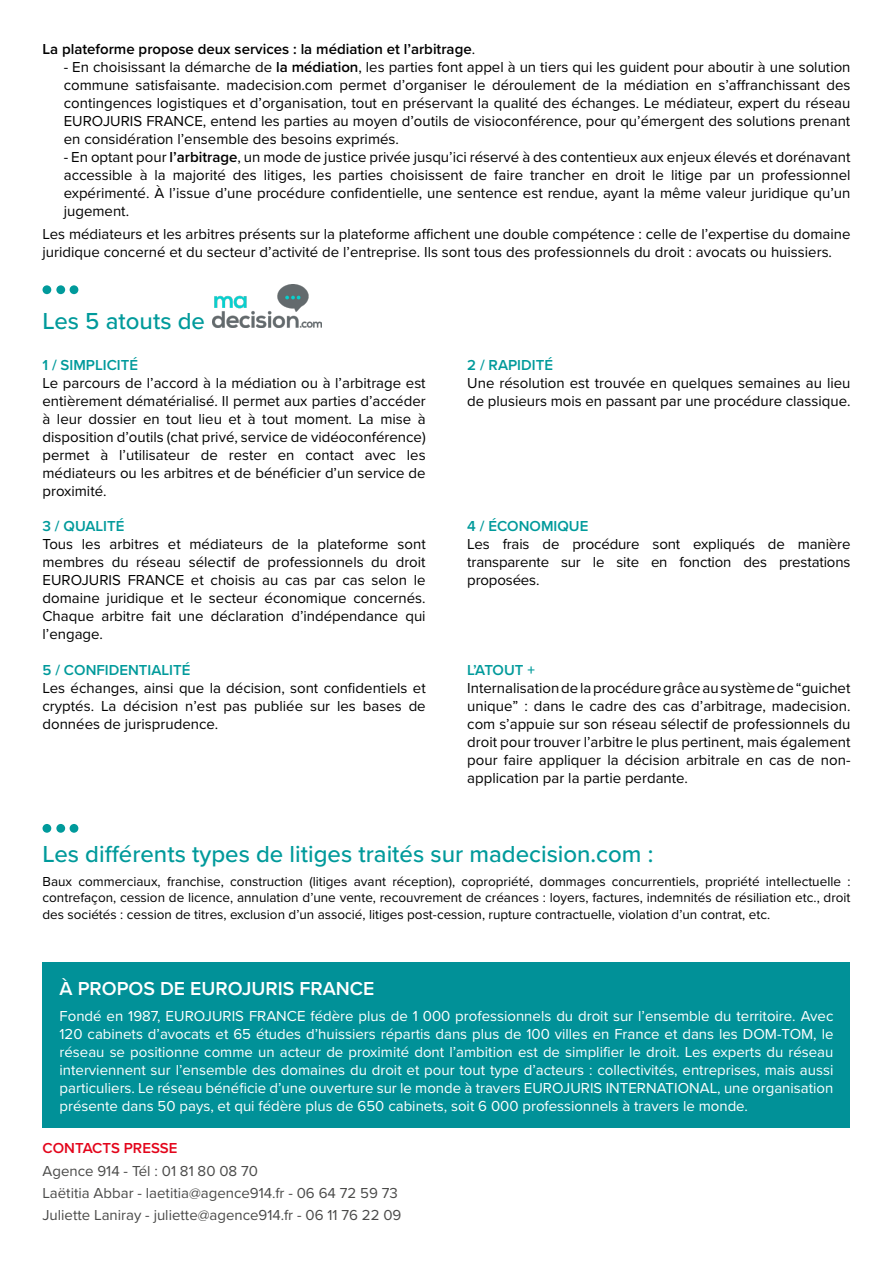
<style>
.page{position:relative;width:893px;height:1263px;background:#fff}
.page>*{position:absolute;margin:0;border:0;box-sizing:border-box;transform-origin:0 0}
.t1{font:500 24px "Proxima Nova";color:#009a9b}
.t2{font:600 19.5px "Proxima Nova";color:#fff}
.t3{font:15px/18px "Proxima Nova";color:#000;text-align:justify}
.t4{font:15px/18px "Proxima Nova";color:#fff;text-align:justify}
.t5{font:15px/22.2px "Proxima Nova";color:#4a4a49}
.t6{font:600 15px "Proxima Nova";color:#009a9b}
.t7{font:600 15px "Proxima Nova";color:#000}
.t8{font:600 15px "Proxima Nova";color:#e3051b}
.t9{font:13.5px/16.2px "Proxima Nova";color:#000;text-align:justify}
.s1{font-weight:400}
.s2{font-weight:600}
</style>
<div class="page">
<div style="left:43px;top:824px;width:8px;height:9px;background:#009a9b;border-radius:50%"></div>
<div style="left:56px;top:824px;width:9px;height:9px;background:#009a9b;border-radius:50%"></div>
<div style="left:70px;top:824px;width:8px;height:9px;background:#009a9b;border-radius:50%"></div>
<div style="left:43px;top:962px;width:807px;height:166px;background:#019198"></div>
<img style="left:212px;top:284px;width:109px;height:44px">
<div style="left:43px;top:285px;width:8px;height:9px;background:#009a9b;border-radius:50%"></div>
<div style="left:56px;top:285px;width:9px;height:9px;background:#009a9b;border-radius:50%"></div>
<div style="left:70px;top:285px;width:8px;height:9px;background:#009a9b;border-radius:50%"></div>
<p class="t7" style="left:43px;top:38px;width:434px">La plateforme propose deux services : la médiation et l’arbitrage<span class="s1">.</span></p>
<p class="t3" style="left:64px;top:58px;width:788px">- En choisissant la démarche de <span class="s2">la médiation</span>, les parties font appel à un tiers qui les guident pour aboutir à une solution commune satisfaisante. madecision.com permet d’organiser le déroulement de la médiation en s’affranchissant des contingences logistiques et d’organisation, tout en préservant la qualité des échanges. Le médiateur, expert du réseau EUROJURIS FRANCE, entend les parties au moyen d’outils de visioconférence, pour qu’émergent des solutions prenant en considération l’ensemble des besoins exprimés.</p>
<p class="t3" style="left:64px;top:148px;width:788px">- En optant pour <span class="s2">l’arbitrage</span>, un mode de justice privée jusqu’ici réservé à des contentieux aux enjeux élevés et dorénavant accessible à la majorité des litiges, les parties choisissent de faire trancher en droit le litige par un professionnel expérimenté. À l’issue d’une procédure confidentielle, une sentence est rendue, ayant la même valeur juridique qu’un jugement.</p>
<p class="t3" style="left:43px;top:224px;width:809px">Les médiateurs et les arbitres présents sur la plateforme affichent une double compétence : celle de l’expertise du domaine juridique concerné et du secteur d’activité de l’entreprise. Ils sont tous des professionnels du droit : avocats ou huissiers.</p>
<h1 class="t1" style="left:43px;top:303px;width:164px">Les 5 atouts de</h1>
<p class="t6" style="left:43px;top:354px;width:97px">1 / SIMPLICITÉ</p>
<p class="t3" style="left:43px;top:373px;width:385px">Le parcours de l’accord à la médiation ou à l’arbitrage est entièrement dématérialisé. Il permet aux parties d’accéder à leur dossier en tout lieu et à tout moment. La mise à disposition d’outils (chat privé, service de vidéoconférence) permet à l’utilisateur de rester en contact avec les médiateurs ou les arbitres et de bénéficier d’un service de proximité.</p>
<p class="t6" style="left:43px;top:514px;width:83px">3 / QUALITÉ</p>
<p class="t3" style="left:43px;top:534px;width:385px">Tous les arbitres et médiateurs de la plateforme sont membres du réseau sélectif de professionnels du droit EUROJURIS FRANCE et choisis au cas par cas selon le domaine juridique et le secteur économique concernés.<br>Chaque arbitre fait une déclaration d’indépendance qui l’engage.</p>
<p class="t6" style="left:43px;top:659px;width:149px">5 / CONFIDENTIALITÉ</p>
<p class="t3" style="left:43px;top:679px;width:385px">Les échanges, ainsi que la décision, sont confidentiels et cryptés. La décision n’est pas publiée sur les bases de données de jurisprudence.</p>
<p class="t6" style="left:467px;top:354px;width:87px">2 / RAPIDITÉ</p>
<p class="t3" style="left:467px;top:373px;width:385px">Une résolution est trouvée en quelques semaines au lieu de plusieurs mois en passant par une procédure classique.</p>
<p class="t6" style="left:467px;top:514px;width:123px">4 / ÉCONOMIQUE</p>
<p class="t3" style="left:467px;top:534px;width:385px">Les frais de procédure sont expliqués de manière transparente sur le site en fonction des prestations proposées.</p>
<p class="t6" style="left:467px;top:659px;width:69px">L’ATOUT +</p>
<p class="t3" style="left:467px;top:679px;width:385px">Internalisation de la procédure grâce au système de “guichet unique” : dans le cadre des cas d’arbitrage, madecision. com s’appuie sur son réseau sélectif de professionnels du droit pour trouver l’arbitre le plus pertinent, mais également pour faire appliquer la décision arbitrale en cas de non&shy;application par la partie perdante.</p>
<h1 class="t1" style="left:43px;top:836px;width:612px">Les différents types de litiges traités sur madecision.com :</h1>
<p class="t9" style="left:43px;top:873px;width:809px">Baux commerciaux, franchise, construction (litiges avant réception), copropriété, dommages concurrentiels, propriété intellectuelle : contrefaçon, cession de licence, annulation d’une vente, recouvrement de créances : loyers, factures, indemnités de résiliation etc., droit des sociétés : cession de titres, exclusion d’un associé, litiges post-cession, rupture contractuelle, violation d’un contrat, etc.</p>
<h2 class="t2" style="left:60px;top:973px;width:316px">À PROPOS DE EUROJURIS FRANCE</h2>
<p class="t4" style="left:60px;top:1006px;width:775px">Fondé en 1987, EUROJURIS FRANCE fédère plus de 1 000 professionnels du droit sur l’ensemble du territoire. Avec 120 cabinets d’avocats et 65 études d’huissiers répartis dans plus de 100 villes en France et dans les DOM-TOM, le réseau se positionne comme un acteur de proximité dont l’ambition est de simplifier le droit. Les experts du réseau interviennent sur l’ensemble des domaines du droit et pour tout type d’acteurs : collectivités, entreprises, mais aussi particuliers. Le réseau bénéficie d’une ouverture sur le monde à travers EUROJURIS INTERNATIONAL, une organisation présente dans 50 pays, et qui fédère plus de 650 cabinets, soit 6 000 professionnels à travers le monde.</p>
<p class="t8" style="left:43px;top:1137px;width:136px">CONTACTS PRESSE</p>
<p class="t5" style="left:43px;top:1159px;width:360px">Agence 914 - Tél : 01 81 80 08 70<br>Laëtitia Abbar - laetitia@agence914.fr - 06 64 72 59 73<br>Juliette Laniray - juliette@agence914.fr - 06 11 76 22 09</p>
</div>
